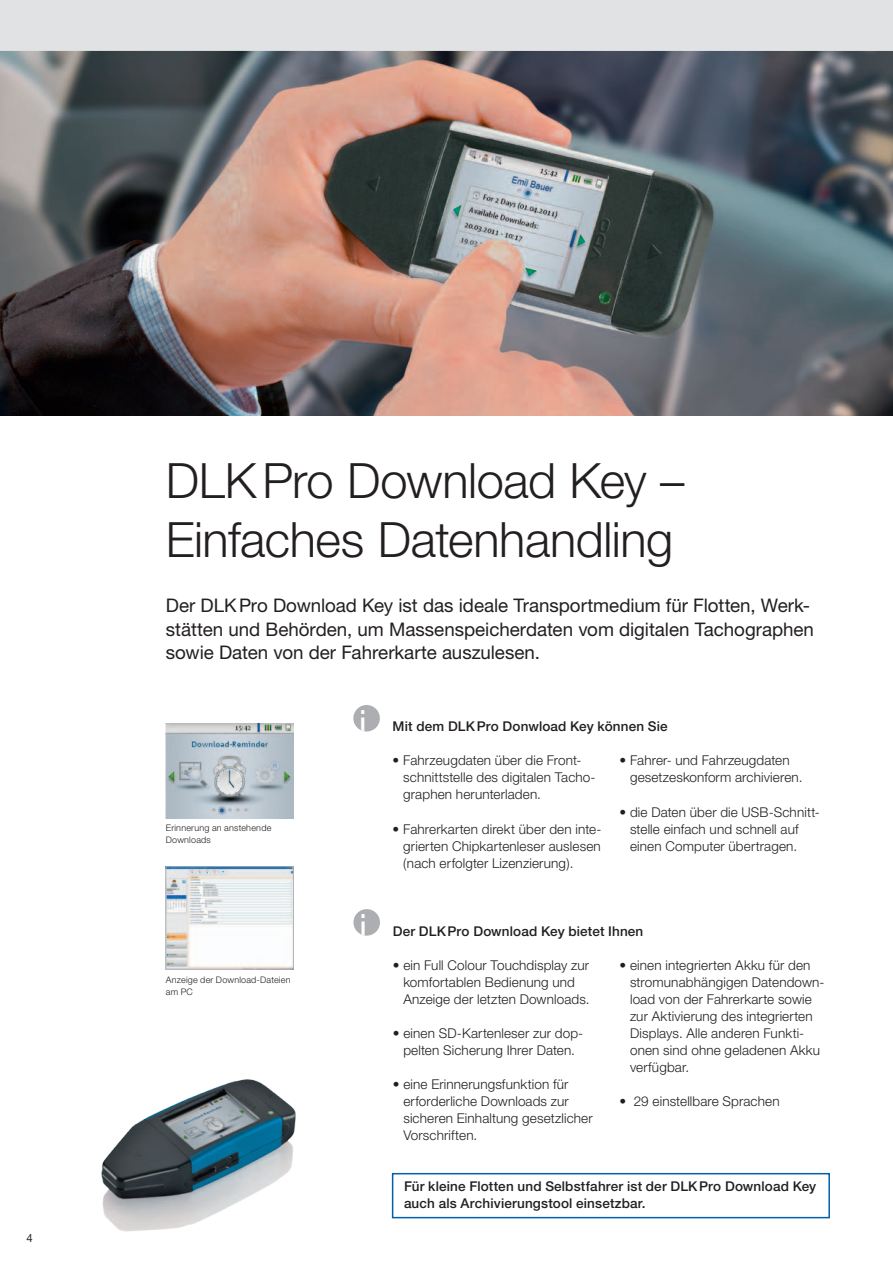
<style>
.page{position:relative;width:893px;height:1263px;background:#fff}
.page>*{position:absolute;margin:0;border:0;box-sizing:border-box;transform-origin:0 0}
.t1{font:300 48.75px/59.2px "Helvetica Neue";letter-spacing:-.01em;color:#231f20}
.t2{font:37.65px "Helvetica Neue";color:#fff}
.t3{font:18.75px/23.2px "Helvetica Neue";letter-spacing:-.005em;color:#231f20}
.t4{font:300 13.5px/17px "Helvetica Neue";letter-spacing:.01em;color:#231f20}
.t5{font:500 13.5px/17px "Helvetica Neue";letter-spacing:.01em;color:#231f20}
.t6{font:11.25px "Helvetica Neue";color:#231f20}
.t7{font:300 9px/12px "Helvetica Neue";letter-spacing:.025em;color:#231f20}
</style>
<div class="page">
<img style="left:101px;top:1079px;width:195px;height:153px">
<img style="left:166px;top:723px;width:127px;height:95px">
<img style="left:0;top:85px;width:893px;height:330px">
<img style="left:167px;top:868px;width:125px;height:99px">
<div style="left:165px;top:866px;width:129px;height:103px;border:1px solid #adaeb2"></div>
<svg style="left:0;top:0;width:893px;height:85px;background:#adaeb2"></svg>
<div style="left:353px;top:705px;width:27px;height:26px;background:#adaeb2;border-radius:50%"></div>
<div style="left:353px;top:909px;width:27px;height:27px;background:#adaeb2;border-radius:50%"></div>
<div style="left:392px;top:1173px;width:438px;height:45px;border:2px solid #0160ae"></div>
<p class="t6" style="left:27px;top:1231px;width:8px">4</p>
<h1 class="t1" style="left:166px;top:450px;width:520px">DLKPro Download Key –<br>Einfaches Datenhandling</h1>
<h3 class="t3" style="left:166px;top:594px;width:650px">Der DLKPro Download Key ist das ideale Transportmedium für Flotten, Werk&shy;stätten und Behörden, um Massenspeicherdaten vom digitalen Tachographen sowie Daten von der Fahrerkarte auszulesen.</h3>
<p class="t7" style="left:166px;top:822px;width:107px">Erinnerung an anstehende<br>Downloads</p>
<p class="t7" style="left:166px;top:974px;width:126px">Anzeige der Download-Dateien am PC</p>
<h2 class="t2" style="left:359px;top:701px;width:10px">i</h2>
<h2 class="t2" style="left:359px;top:905px;width:10px">i</h2>
<p class="t5" style="left:393px;top:718px;width:277px">Mit dem DLKPro Donwload Key können Sie</p>
<p class="t4" style="left:403px;top:752px;width:194px;text-indent:-11px">• Fahrzeugdaten über die Front&shy;schnittstelle des digitalen Tacho&shy;graphen herunterladen.</p>
<p class="t4" style="left:403px;top:820px;width:200px;text-align:justify;text-indent:-11px">• Fahrerkarten direkt über den inte&shy;grierten Chipkartenleser auslesen (nach erfolgter Lizenzierung).</p>
<p class="t4" style="left:630px;top:752px;width:174px;text-indent:-11px">• Fahrer- und Fahrzeugdaten gesetzeskonform archivieren.</p>
<p class="t4" style="left:630px;top:803px;width:191px;text-indent:-11px">• die Daten über die USB-Schnitt&shy;stelle einfach und schnell auf einen Computer übertragen.</p>
<p class="t5" style="left:393px;top:922px;width:252px">Der DLKPro Download Key bietet Ihnen</p>
<p class="t4" style="left:403px;top:956px;width:188px;text-indent:-11px">• ein Full Colour Touchdisplay zur komfortablen Bedienung und<br>Anzeige der letzten Downloads.</p>
<p class="t4" style="left:393px;top:1024px;width:192px;text-align:center">• einen SD-Kartenleser zur dop&shy;pelten Sicherung Ihrer Daten.</p>
<p class="t4" style="left:403px;top:1075px;width:191px;text-indent:-11px">• eine Erinnerungsfunktion für erforderliche Downloads zur sicheren Einhaltung gesetzlicher<br>Vorschriften.</p>
<p class="t4" style="left:630px;top:956px;width:196px;text-indent:-11px">• einen integrierten Akku für den stromunabhängigen Datendown&shy;load von der Fahrerkarte sowie zur Aktivierung des integrierten<br>Displays. Alle anderen Funkti&shy;onen sind ohne geladenen Akku verfügbar.</p>
<p class="t4" style="left:619px;top:1092px;width:162px">• 29 einstellbare Sprachen</p>
<p class="t5" style="left:404px;top:1177px;width:414px">Für kleine Flotten und Selbstfahrer ist der DLKPro Download Key auch als Archivierungstool einsetzbar.</p>
</div>
